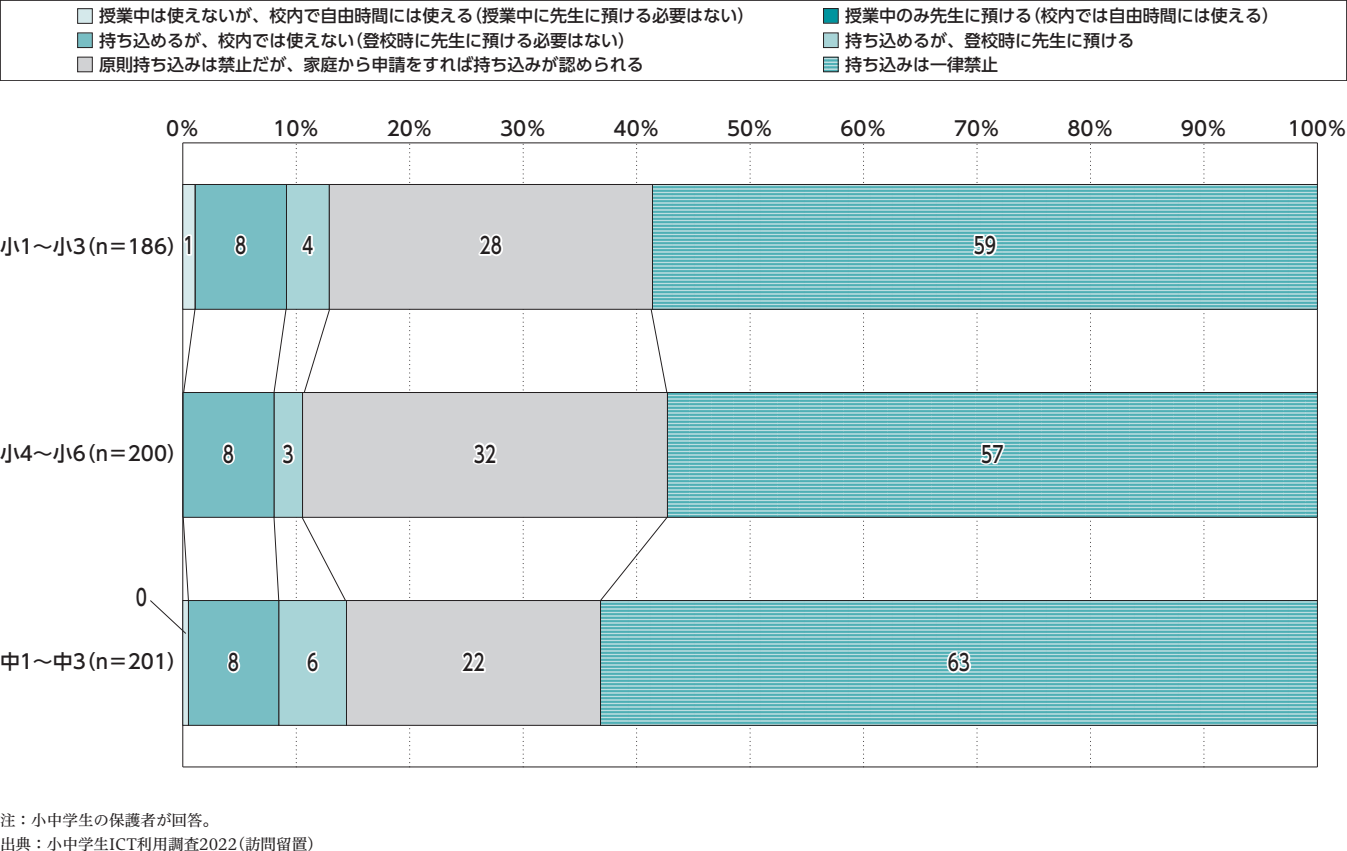
<style>
.page{position:relative;width:1347px;height:851px;background:#fff}
.page>*{position:absolute;margin:0;border:0;box-sizing:border-box;transform-origin:0 0}
.t1{font:500 22.6px "UD Shin Go Pr 6";color:#030303;scale:.75 1}
.t2{font:500 19.8px "UD Shin Go Pr 6";color:#231f20}
.t3{font:500 17px "UD Shin Go Pr 6";color:#231f20}
.t4{font:15.6px/24px "Hiragino UD Serif Std N W4";color:#231f20}
.s1{color:#d5e9eb}
.s2{color:#78bec4}
.s3{color:#d1d2d4}
.s4{color:#00949e}
.s5{color:#a8d4d7}
.s6{color:#bfbfbf}
</style>
<div class="page">
<hr style="left:183px;top:766px;width:1134px;height:1px;background:#231f20">
<hr style="left:182px;top:143px;width:1px;height:623px;background:#231f20">
<svg style="left:863px;top:143px;width:1px;height:621px"></svg>
<svg style="left:749px;top:143px;width:1px;height:620px"></svg>
<svg style="left:522px;top:143px;width:1px;height:620px"></svg>
<svg style="left:409px;top:143px;width:1px;height:621px"></svg>
<svg style="left:1203px;top:143px;width:1px;height:620px"></svg>
<hr style="left:1316px;top:143px;width:1px;height:623px;background:#231f20">
<hr style="left:183px;top:142px;width:1134px;height:1px;background:#231f20">
<svg style="left:667px;top:184px;width:650px;height:126px;background:#79bfc3"></svg>
<svg style="left:667px;top:392px;width:650px;height:125px;background:#79bec3"></svg>
<svg style="left:667px;top:600px;width:650px;height:125px;background:#7ac0c4"></svg>
<div style="left:329px;top:184px;width:323px;height:126px;background:#d1d2d4;border:1px solid #231f20"></div>
<div style="left:302px;top:392px;width:365px;height:125px;background:#d1d2d4;border:1px solid #231f20"></div>
<div style="left:346px;top:600px;width:255px;height:125px;background:#d1d2d4;border:1px solid #231f20"></div>
<div style="left:194px;top:184px;width:93px;height:126px;background:#78bec4;border:1px solid #231f20"></div>
<div style="left:182px;top:392px;width:92px;height:125px;background:#78bec4;border:1px solid #231f20"></div>
<div style="left:188px;top:600px;width:91px;height:125px;background:#78bec4;border:1px solid #231f20"></div>
<div style="left:182px;top:184px;width:13px;height:126px;background:#d5e9eb;border:1px solid #231f20"></div>
<hr style="left:182px;top:392px;width:1px;height:125px;background:#231f20">
<div style="left:182px;top:600px;width:7px;height:125px;background:#d5e9eb;border:1px solid #231f20"></div>
<svg style="left:182px;top:231px;width:12px;height:26px"></svg>
<svg style="left:234px;top:233px;width:14px;height:24px"></svg>
<svg style="left:478px;top:234px;width:25px;height:22px"></svg>
<svg style="left:221px;top:442px;width:14px;height:23px"></svg>
<svg style="left:473px;top:442px;width:25px;height:23px"></svg>
<svg style="left:227px;top:650px;width:14px;height:24px"></svg>
<svg style="left:461px;top:651px;width:25px;height:22px"></svg>
<svg style="left:944px;top:143px;width:62px;height:620px"></svg>
<svg style="left:0;top:0;width:1346px;height:81px"></svg>
<svg style="left:183px;top:308px;width:12px;height:85px"></svg>
<svg style="left:150px;top:516px;width:39px;height:118px"></svg>
<svg style="left:599px;top:143px;width:68px;height:621px"></svg>
<svg style="left:273px;top:143px;width:73px;height:621px"></svg>
<div style="left:77px;top:32px;width:16px;height:16px;border:1px solid #231f20"></div>
<div style="left:77px;top:57px;width:16px;height:15px;border:1px solid #231f20"></div>
<div style="left:77px;top:8px;width:16px;height:16px;border:1px solid #231f20"></div>
<div style="left:823px;top:32px;width:15px;height:16px;border:1px solid #231f20"></div>
<div style="left:823px;top:57px;width:15px;height:15px;border:1px solid #231f20"></div>
<div style="left:823px;top:8px;width:15px;height:16px;border:1px solid #231f20"></div>
<p class="t3" style="left:76px;top:2px;width:679px"><span class="s1">■</span> 授業中は使えないが、校内で自由時間には使える（授業中に先生に預ける必要はない）</p>
<p class="t3" style="left:76px;top:26px;width:560px"><span class="s2">■</span> 持ち込めるが、校内では使えない（登校時に先生に預ける必要はない）</p>
<p class="t3" style="left:76px;top:51px;width:568px"><span class="s3">■</span> 原則持ち込みは禁止だが、家庭から申請をすれば持ち込みが認められる</p>
<p class="t3" style="left:822px;top:2px;width:458px"><span class="s4">■</span> 授業中のみ先生に預ける（校内では自由時間には使える）</p>
<p class="t3" style="left:822px;top:26px;width:313px"><span class="s5">■</span> 持ち込めるが、登校時に先生に預ける</p>
<p class="t3" style="left:822px;top:51px;width:177px"><span class="s6">■</span> 持ち込みは一律禁止</p>
<p class="t2" style="left:166px;top:113px;width:34px">0％</p>
<p class="t2" style="left:273px;top:113px;width:48px">10％</p>
<p class="t2" style="left:386px;top:113px;width:48px">20％</p>
<p class="t2" style="left:500px;top:113px;width:48px">30％</p>
<p class="t2" style="left:613px;top:113px;width:48px">40％</p>
<p class="t2" style="left:727px;top:113px;width:48px">50％</p>
<p class="t2" style="left:840px;top:113px;width:48px">60％</p>
<p class="t2" style="left:953px;top:113px;width:48px">70％</p>
<p class="t2" style="left:1067px;top:113px;width:48px">80％</p>
<p class="t2" style="left:1180px;top:113px;width:48px">90％</p>
<p class="t2" style="left:1287px;top:113px;width:61px">100％</p>
<p class="t2" style="left:0;top:230px;width:188px">小1～小3（n＝186）</p>
<h1 class="t1" style="left:183px;top:227px;width:16px">1</h1>
<h1 class="t1" style="left:235px;top:227px;width:16px">8</h1>
<h1 class="t1" style="left:302px;top:227px;width:16px">4</h1>
<h1 class="t1" style="left:479px;top:227px;width:31px">28</h1>
<h1 class="t1" style="left:973px;top:227px;width:31px">59</h1>
<p class="t2" style="left:0;top:437px;width:188px">小4～小6（n＝200）</p>
<h1 class="t1" style="left:136px;top:579px;width:16px">0</h1>
<p class="t2" style="left:0;top:645px;width:188px">中1～中3（n＝201）</p>
<h1 class="t1" style="left:223px;top:435px;width:16px">8</h1>
<h1 class="t1" style="left:282px;top:435px;width:16px">3</h1>
<h1 class="t1" style="left:473px;top:435px;width:31px">32</h1>
<h1 class="t1" style="left:981px;top:435px;width:31px">57</h1>
<h1 class="t1" style="left:228px;top:644px;width:16px">8</h1>
<h1 class="t1" style="left:307px;top:644px;width:16px">6</h1>
<h1 class="t1" style="left:462px;top:644px;width:31px">22</h1>
<h1 class="t1" style="left:947px;top:644px;width:31px">63</h1>
<p class="t4" style="left:0;top:806px;width:324px">注：小中学生の保護者が回答。<br>出典：小中学生ICT利用調査2022（訪問留置）</p>
</div>
